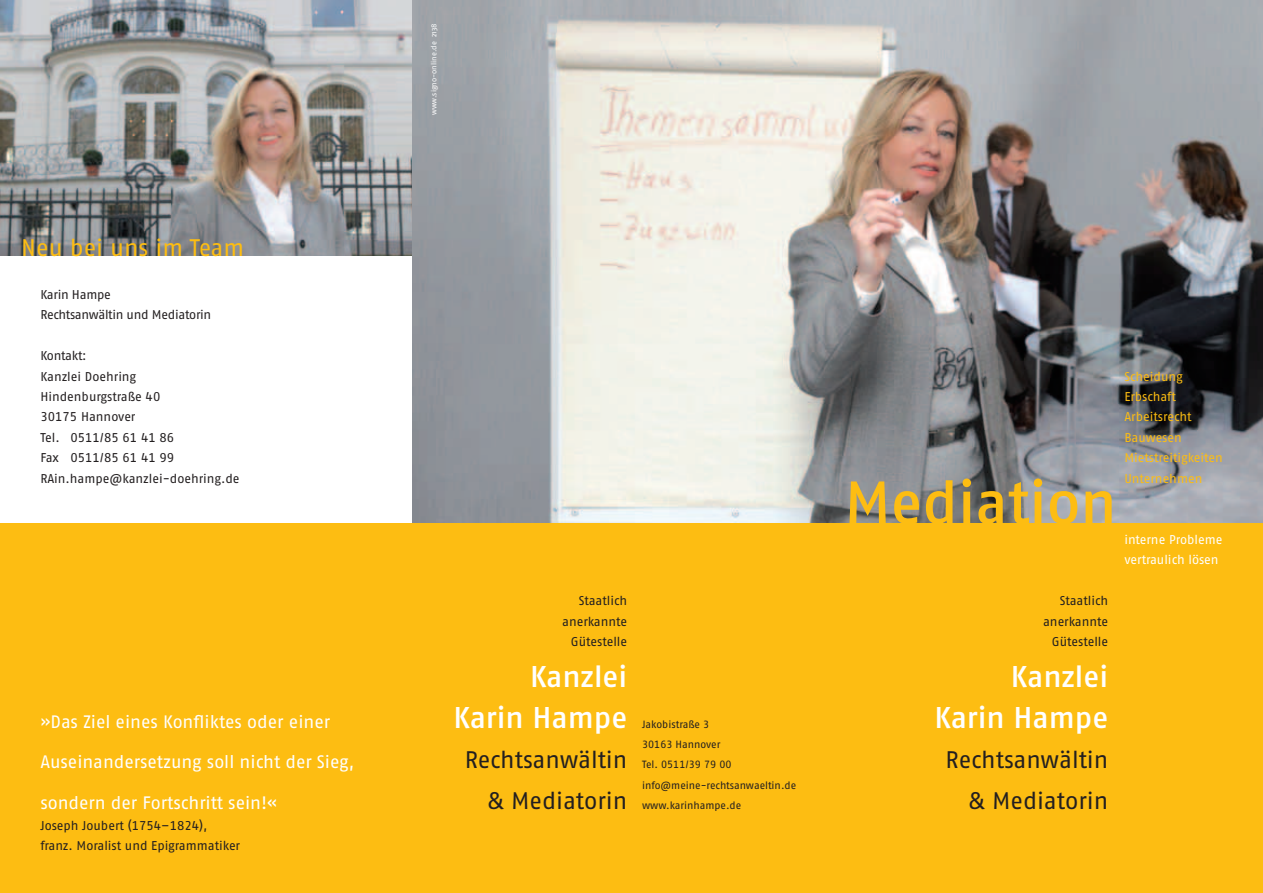
<style>
.page{position:relative;width:1263px;height:893px;background:#fff}
.page>*{position:absolute;margin:0;border:0;box-sizing:border-box;transform-origin:0 0}
.t1{font:60px "Fago No Med Tf";color:#fdbd12}
.t2{font:30px/40.8px "Fago No Med Tf";color:#fff;text-align:right}
.t3{font:24px/40.8px "Fago No Regular Tf";letter-spacing:-.005em;color:#231f20;text-align:right}
.t4{font:24px "Fago No";color:#fdbd12}
.t5{font:18px "Fago No";letter-spacing:-.005em;color:#fff}
.t6{font:12.75px/20.4px "Fago No Regular Tf";color:#231f20}
.t7{font:12.75px/20.4px "Fago No Regular Tf";letter-spacing:-.005em;color:#fdbd12}
.t8{font:12.75px/20.4px "Fago No";letter-spacing:-.025em;color:#231f20}
.t9{font:12.75px/20.4px "Fago No Regular Tf";letter-spacing:-.005em;color:#fff}
.t10{font:10.5px/20.4px "Fago No Regular Tf";color:#231f20}
.t11{font:7.5px "Fago No";color:#fff}
</style>
<div class="page">
<img style="left:0;top:0;width:412px;height:255px">
<img style="left:412px;top:0;width:851px;height:523px">
<div style="left:0;top:523px;width:1263px;height:370px;background:#fdbd12"></div>
<h3 class="t4" style="left:21px;top:234px;width:225px">Neu bei uns im Team</h3>
<p class="t8" style="left:40px;top:284px;width:172px">Karin Hampe<br>Rechtsanwältin und Mediatorin</p>
<p class="t8" style="left:40px;top:345px;width:48px">Kontakt:</p>
<p class="t6" style="left:40px;top:366px;width:201px">Kanzlei Doehring<br>Hindenburgstraße 40<br>30175 Hannover<br>Tel. 0511/85 61 41 86<br>Fax 0511/85 61 41 99<br>RAin.hampe@kanzlei-doehring.de</p>
<h3 class="t5" style="left:40px;top:711px;width:291px">»Das Ziel eines Konfliktes oder einer</h3>
<h3 class="t5" style="left:40px;top:752px;width:316px">Auseinandersetzung soll nicht der Sieg,</h3>
<h3 class="t5" style="left:40px;top:793px;width:238px">sondern der Fortschritt sein!«</h3>
<p class="t6" style="left:40px;top:815px;width:201px">Joseph Joubert (1754–1824), franz. Moralist und Epigrammatiker</p>
<p class="t11" style="left:430px;top:115px;width:93px;rotate:-90deg">www.signo-online.de 2138</p>
<p class="t6" style="left:562px;top:590px;width:67px;text-align:right">Staatlich anerkannte<br>Gütestelle</p>
<h2 class="t2" style="left:453px;top:655px;width:175px">Kanzlei<br>Karin Hampe</h2>
<h3 class="t3" style="left:465px;top:739px;width:164px">Rechtsanwältin &amp; Mediatorin</h3>
<p class="t10" style="left:642px;top:714px;width:156px">Jakobistraße 3<br>30163 Hannover<br>Tel. 0511/39 79 00 info@meine-rechtsanwaeltin.de www.karinhampe.de</p>
<h1 class="t1" style="left:844px;top:468px;width:274px">Mediation</h1>
<p class="t6" style="left:1043px;top:590px;width:67px;text-align:right">Staatlich anerkannte<br>Gütestelle</p>
<h2 class="t2" style="left:934px;top:655px;width:175px">Kanzlei<br>Karin Hampe</h2>
<h3 class="t3" style="left:946px;top:739px;width:164px">Rechtsanwältin &amp; Mediatorin</h3>
<p class="t7" style="left:1124px;top:366px;width:100px">Scheidung<br>Erbschaft<br>Arbeitsrecht<br>Bauwesen<br>Mietstreitigkeiten<br>Unternehmen</p>
<p class="t9" style="left:1124px;top:529px;width:100px">interne Probleme vertraulich lösen</p>
</div>
